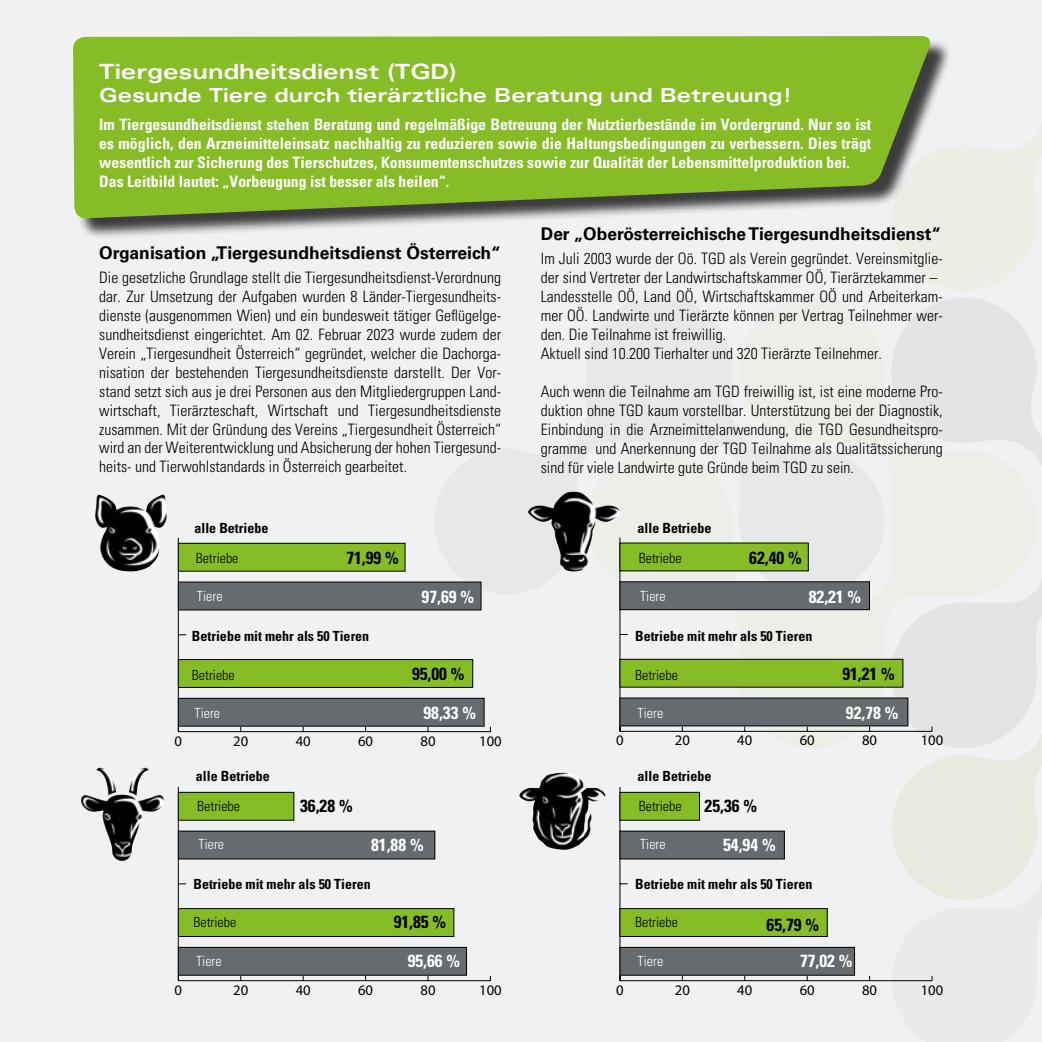
<style>
.page{position:relative;width:1042px;height:1042px;background:#f0f1f2}
.page>*{position:absolute;margin:0;border:0;box-sizing:border-box;transform-origin:0 0}
.t1{font:700 expanded 21px "Univers";color:#fff}
.t2{font:700 expanded 19.25px "Univers";color:#fff}
.t3{font:700 17.5px "Univers CE";color:#000}
.t4{font:700 condensed 17.5px "Univers";color:#000}
.t5{font:700 condensed 17.5px "Univers";color:#fff}
.t6{font:300 condensed 15.75px/18.9px "Univers";color:#000;text-align:justify}
.t7{font:700 condensed 15.75px/18.9px "Univers";color:#fff}
.t8{font:14.7px "Myriad Pro";color:#000}
.t9{font:700 condensed 14px "Univers";color:#000}
.t10{font:300 condensed 14px "Univers";color:#000}
.t11{font:300 condensed 14px "Univers";color:#fff}
</style>
<div class="page">
<svg style="left:1024px;top:595px;width:18px;height:160px"></svg>
<svg style="left:895px;top:125px;width:147px;height:165px;fill:#eaeee5"></svg>
<svg style="left:619px;top:298px;width:418px;height:450px;fill:#ebefe8"></svg>
<div style="left:76px;top:39px;width:875px;height:201px;background:#000;opacity:.75"></div>
<svg style="left:73px;top:36px;width:860px;height:183px;background:#87b633"></svg>
<img style="left:519px;top:773px;width:86px;height:77px">
<img style="left:528px;top:491px;width:93px;height:81px">
<hr style="left:620px;top:731px;width:312px;height:1px;background:#000">
<hr style="left:619px;top:537px;width:1px;height:194px;background:#000">
<div style="left:620px;top:543px;width:188px;height:28px;background:#86bc25"></div>
<div style="left:620px;top:582px;width:249px;height:28px;background:#656b6e"></div>
<div style="left:620px;top:581px;width:249px;height:29px;border:1px solid #000"></div>
<div style="left:620px;top:659px;width:283px;height:28px;background:#86bc25"></div>
<div style="left:620px;top:659px;width:283px;height:28px;border:1px solid #000"></div>
<div style="left:620px;top:698px;width:288px;height:28px;background:#656b6e"></div>
<div style="left:620px;top:698px;width:288px;height:28px;border:1px solid #000"></div>
<hr style="left:620px;top:980px;width:312px;height:1px;background:#000">
<svg style="left:891px;top:755px;width:151px;height:227px"></svg>
<hr style="left:619px;top:787px;width:1px;height:193px;background:#000">
<div style="left:620px;top:792px;width:79px;height:28px;background:#86bc25"></div>
<div style="left:620px;top:792px;width:79px;height:28px;border:1px solid #000"></div>
<div style="left:620px;top:831px;width:164px;height:28px;background:#656b6e"></div>
<div style="left:620px;top:831px;width:164px;height:28px;border:1px solid #000"></div>
<div style="left:620px;top:908px;width:207px;height:28px;background:#86bc25"></div>
<div style="left:620px;top:908px;width:207px;height:28px;border:1px solid #000"></div>
<div style="left:620px;top:947px;width:234px;height:28px;background:#656b6e"></div>
<div style="left:620px;top:947px;width:234px;height:28px;border:1px solid #000"></div>
<img style="left:95px;top:494px;width:72px;height:77px">
<img style="left:81px;top:767px;width:83px;height:94px">
<hr style="left:178px;top:731px;width:312px;height:1px;background:#000">
<hr style="left:178px;top:538px;width:1px;height:193px;background:#000">
<div style="left:178px;top:543px;width:227px;height:28px;background:#86bc25"></div>
<div style="left:178px;top:543px;width:227px;height:28px;border:1px solid #000"></div>
<div style="left:178px;top:582px;width:303px;height:28px;background:#656b6e"></div>
<div style="left:178px;top:582px;width:303px;height:28px;border:1px solid #000"></div>
<div style="left:178px;top:659px;width:295px;height:28px;background:#86bc25"></div>
<div style="left:178px;top:659px;width:295px;height:28px;border:1px solid #000"></div>
<div style="left:178px;top:698px;width:306px;height:28px;background:#656b6e"></div>
<div style="left:178px;top:698px;width:306px;height:28px;border:1px solid #000"></div>
<hr style="left:178px;top:980px;width:312px;height:1px;background:#000">
<hr style="left:178px;top:787px;width:1px;height:193px;background:#000">
<div style="left:178px;top:792px;width:116px;height:28px;background:#86bc25"></div>
<div style="left:178px;top:792px;width:116px;height:28px;border:1px solid #000"></div>
<div style="left:178px;top:831px;width:257px;height:28px;background:#656b6e"></div>
<div style="left:178px;top:831px;width:257px;height:28px;border:1px solid #000"></div>
<div style="left:178px;top:908px;width:276px;height:28px;background:#86bc25"></div>
<div style="left:178px;top:908px;width:276px;height:28px;border:1px solid #000"></div>
<div style="left:178px;top:947px;width:288px;height:28px;background:#656b6e"></div>
<div style="left:178px;top:947px;width:289px;height:28px;border:1px solid #000"></div>
<h1 class="t1" style="left:99px;top:59px;width:359px">Tiergesundheitsdienst (TGD)</h1>
<p class="t2" style="left:99px;top:84px;width:694px">Gesunde Tiere durch tierärztliche Beratung und Betreuung!</p>
<p class="t7" style="left:99px;top:115px;width:773px">Im Tiergesundheitsdienst stehen Beratung und regelmäßige Betreuung der Nutztierbestände im Vordergrund. Nur so ist es möglich, den Arzneimitteleinsatz nachhaltig zu reduzieren sowie die Haltungsbedingungen zu verbessern. Dies trägt wesentlich zur Sicherung des Tierschutzes, Konsumentenschutzes sowie zur Qualität der Lebensmittelproduktion bei.<br>Das Leitbild lautet: „Vorbeugung ist besser als heilen“.</p>
<p class="t3" style="left:99px;top:242px;width:403px">Organisation „Tiergesundheitsdienst Österreich“</p>
<p class="t6" style="left:99px;top:268px;width:403px">Die gesetzliche Grundlage stellt die Tiergesundheitsdienst-Verordnung dar. Zur Umsetzung der Aufgaben wurden 8 Länder-Tiergesundheits&shy;dienste (ausgenommen Wien) und ein bundesweit tätiger Geflügelge&shy;sundheitsdienst eingerichtet. Am 02. Februar 2023 wurde zudem der Verein „Tiergesundheit Österreich“ gegründet, welcher die Dachorga&shy;nisation der bestehenden Tiergesundheitsdienste darstellt. Der Vor&shy;stand setzt sich aus je drei Personen aus den Mitgliedergruppen Land&shy;wirtschaft, Tierärzteschaft, Wirtschaft und Tiergesundheitsdienste zusammen. Mit der Gründung des Vereins „Tiergesundheit Österreich“ wird an der Weiterentwicklung und Absicherung der hohen Tiergesund&shy;heits- und Tierwohlstandards in Österreich gearbeitet.</p>
<p class="t3" style="left:541px;top:223px;width:402px">Der „Oberösterreichische Tiergesundheitsdienst“</p>
<p class="t6" style="left:541px;top:249px;width:403px;text-align:left">Im Juli 2003 wurde der Oö. TGD als Verein gegründet. Vereinsmitglie&shy;der sind Vertreter der Landwirtschaftskammer OÖ, Tierärztekammer – Landesstelle OÖ, Land OÖ, Wirtschaftskammer OÖ und Arbeiterkam&shy;mer OÖ. Landwirte und Tierärzte können per Vertrag Teilnehmer wer&shy;den. Die Teilnahme ist freiwillig.<br>Aktuell sind 10.200 Tierhalter und 320 Tierärzte Teilnehmer.</p>
<p class="t6" style="left:541px;top:382px;width:403px">Auch wenn die Teilnahme am TGD freiwillig ist, ist eine moderne Pro&shy;duktion ohne TGD kaum vorstellbar. Unterstützung bei der Diagnostik, Einbindung in die Arzneimittelanwendung, die TGD Gesundheitspro&shy;gramme und Anerkennung der TGD Teilnahme als Qualitätssicherung sind für viele Landwirte gute Gründe beim TGD zu sein.</p>
<p class="t9" style="left:194px;top:520px;width:75px">alle Betriebe</p>
<p class="t9" style="left:637px;top:520px;width:75px">alle Betriebe</p>
<p class="t10" style="left:196px;top:549px;width:44px">Betriebe</p>
<p class="t4" style="left:346px;top:547px;width:54px">71,99 %</p>
<p class="t10" style="left:639px;top:549px;width:44px">Betriebe</p>
<p class="t4" style="left:749px;top:547px;width:54px">62,40 %</p>
<p class="t11" style="left:197px;top:588px;width:27px">Tiere</p>
<p class="t5" style="left:422px;top:586px;width:54px">97,69 %</p>
<p class="t11" style="left:640px;top:588px;width:27px">Tiere</p>
<p class="t5" style="left:809px;top:586px;width:54px">82,21 %</p>
<p class="t9" style="left:192px;top:627px;width:179px">Betriebe mit mehr als 50 Tieren</p>
<p class="t9" style="left:635px;top:627px;width:179px">Betriebe mit mehr als 50 Tieren</p>
<p class="t10" style="left:192px;top:666px;width:44px">Betriebe</p>
<p class="t4" style="left:412px;top:663px;width:54px">95,00 %</p>
<p class="t10" style="left:635px;top:666px;width:44px">Betriebe</p>
<p class="t4" style="left:842px;top:663px;width:54px">91,21 %</p>
<p class="t11" style="left:194px;top:704px;width:27px">Tiere</p>
<p class="t5" style="left:423px;top:702px;width:54px">98,33 %</p>
<p class="t11" style="left:637px;top:704px;width:27px">Tiere</p>
<p class="t5" style="left:846px;top:702px;width:54px">92,78 %</p>
<p class="t8" style="left:175px;top:731px;width:9px">0</p>
<p class="t8" style="left:233px;top:731px;width:17px">20</p>
<p class="t8" style="left:296px;top:731px;width:17px">40</p>
<p class="t8" style="left:358px;top:731px;width:17px">60</p>
<p class="t8" style="left:420px;top:731px;width:17px">80</p>
<p class="t8" style="left:479px;top:731px;width:24px">100</p>
<p class="t8" style="left:616px;top:731px;width:9px">0</p>
<p class="t8" style="left:675px;top:731px;width:17px">20</p>
<p class="t8" style="left:737px;top:731px;width:17px">40</p>
<p class="t8" style="left:799px;top:731px;width:17px">60</p>
<p class="t8" style="left:862px;top:731px;width:17px">80</p>
<p class="t8" style="left:921px;top:731px;width:24px">100</p>
<p class="t9" style="left:196px;top:767px;width:75px">alle Betriebe</p>
<p class="t9" style="left:637px;top:767px;width:75px">alle Betriebe</p>
<p class="t10" style="left:197px;top:797px;width:44px">Betriebe</p>
<p class="t4" style="left:300px;top:795px;width:54px">36,28 %</p>
<p class="t10" style="left:639px;top:797px;width:44px">Betriebe</p>
<p class="t4" style="left:704px;top:795px;width:54px">25,36 %</p>
<p class="t11" style="left:198px;top:836px;width:27px">Tiere</p>
<p class="t5" style="left:371px;top:834px;width:54px">81,88 %</p>
<p class="t11" style="left:640px;top:836px;width:27px">Tiere</p>
<p class="t5" style="left:723px;top:834px;width:54px">54,94 %</p>
<p class="t9" style="left:193px;top:875px;width:179px">Betriebe mit mehr als 50 Tieren</p>
<p class="t9" style="left:635px;top:875px;width:179px">Betriebe mit mehr als 50 Tieren</p>
<p class="t10" style="left:193px;top:914px;width:44px">Betriebe</p>
<p class="t4" style="left:394px;top:911px;width:54px">91,85 %</p>
<p class="t10" style="left:635px;top:914px;width:44px">Betriebe</p>
<p class="t4" style="left:766px;top:914px;width:54px">65,79 %</p>
<p class="t11" style="left:196px;top:952px;width:27px">Tiere</p>
<p class="t5" style="left:408px;top:949px;width:54px">95,66 %</p>
<p class="t11" style="left:637px;top:952px;width:27px">Tiere</p>
<p class="t5" style="left:800px;top:949px;width:54px">77,02 %</p>
<p class="t8" style="left:175px;top:980px;width:9px">0</p>
<p class="t8" style="left:233px;top:980px;width:17px">20</p>
<p class="t8" style="left:296px;top:980px;width:17px">40</p>
<p class="t8" style="left:358px;top:980px;width:17px">60</p>
<p class="t8" style="left:420px;top:980px;width:17px">80</p>
<p class="t8" style="left:479px;top:980px;width:24px">100</p>
<p class="t8" style="left:616px;top:980px;width:9px">0</p>
<p class="t8" style="left:675px;top:980px;width:17px">20</p>
<p class="t8" style="left:737px;top:980px;width:17px">40</p>
<p class="t8" style="left:799px;top:980px;width:17px">60</p>
<p class="t8" style="left:862px;top:980px;width:17px">80</p>
<p class="t8" style="left:921px;top:980px;width:24px">100</p>
</div>
